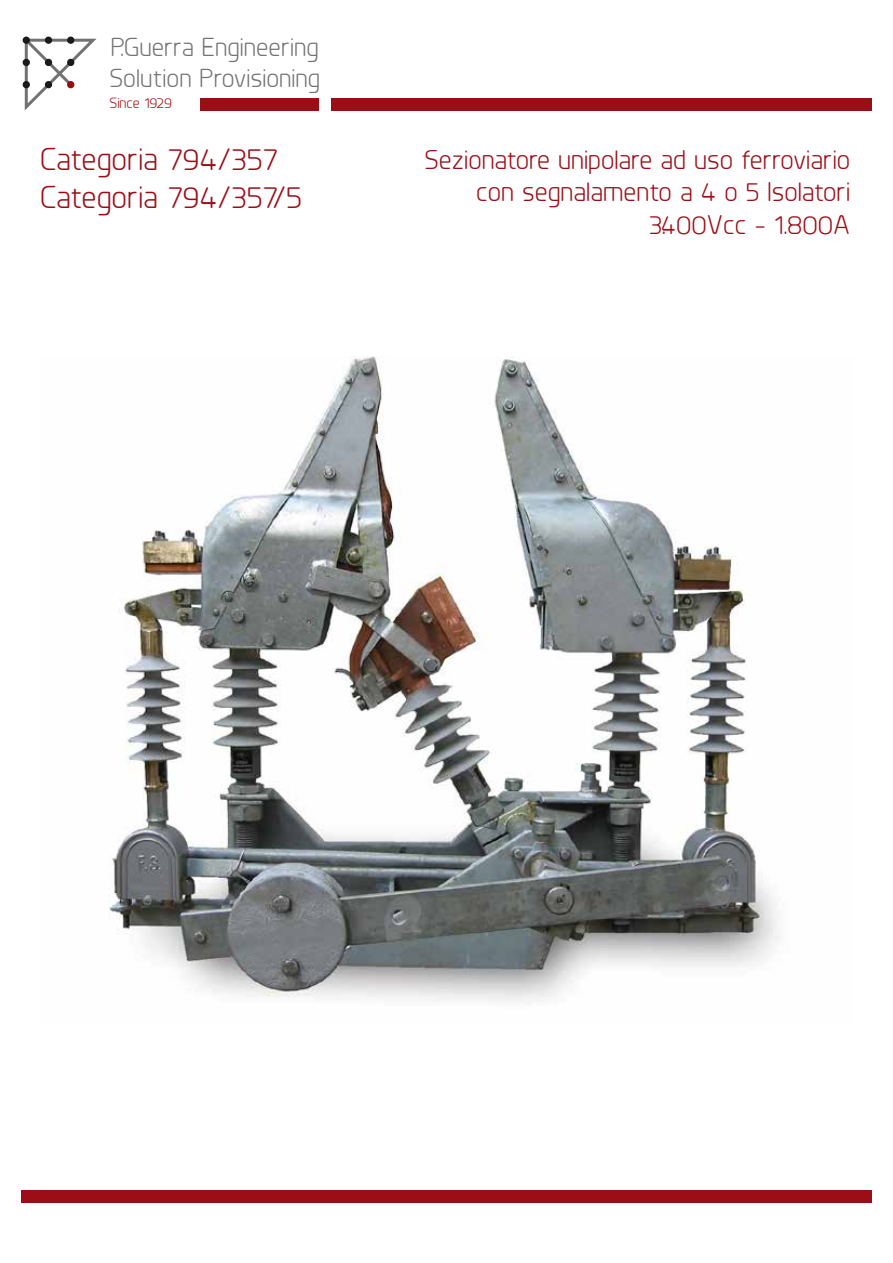
<style>
.page{position:relative;width:893px;height:1263px;background:#fff}
.page>*{position:absolute;margin:0;border:0;box-sizing:border-box;transform-origin:0 0}
.t1{font:31.5px/37.8px "Planer";color:#9d0d16}
.t2{font:27px/32.4px "Planer";color:#9d0d16;text-align:right}
.t3{font:25.95px/31px "Planer";color:#747474}
.t4{font:14.7px "Planer";color:#9d0b0f}
</style>
<div class="page">
<svg style="left:22px;top:36px;width:75px;height:75px"></svg>
<div style="left:23px;top:37px;width:7px;height:7px;background:#1a1a1a;border-radius:50%"></div>
<div style="left:45px;top:37px;width:7px;height:7px;background:#1a1a1a;border-radius:50%"></div>
<div style="left:67px;top:37px;width:7px;height:7px;background:#1a1a1a;border-radius:50%"></div>
<div style="left:23px;top:59px;width:7px;height:7px;background:#1a1a1a;border-radius:50%"></div>
<div style="left:45px;top:59px;width:7px;height:7px;background:#1a1a1a;border-radius:50%"></div>
<div style="left:67px;top:59px;width:7px;height:7px;background:#1a1a1a;border-radius:50%"></div>
<div style="left:23px;top:81px;width:7px;height:7px;background:#1a1a1a;border-radius:50%"></div>
<div style="left:45px;top:81px;width:7px;height:7px;background:#1a1a1a;border-radius:50%"></div>
<div style="left:67px;top:81px;width:7px;height:7px;background:#9d0b0f;border-radius:50%"></div>
<div style="left:200px;top:98px;width:118px;height:13px;background:#9d0d16"></div>
<div style="left:332px;top:98px;width:540px;height:13px;background:#9d0d16"></div>
<div style="left:21px;top:1191px;width:851px;height:12px;background:#9d0d16"></div>
<img style="left:108px;top:357px;width:672px;height:645px">
<p class="t3" style="left:109px;top:32px;width:212px">P.Guerra Engineering<br>Solution Provisioning</p>
<p class="t4" style="left:109px;top:94px;width:64px">Since 1929</p>
<p class="t1" style="left:40px;top:141px;width:263px">Categoria 794/357<br>Categoria 794/357/5</p>
<p class="t2" style="left:425px;top:143px;width:427px">Sezionatore unipolare ad uso ferroviario con segnalamento a 4 o 5 Isolatori<br>3.400Vcc - 1.800A</p>
</div>
